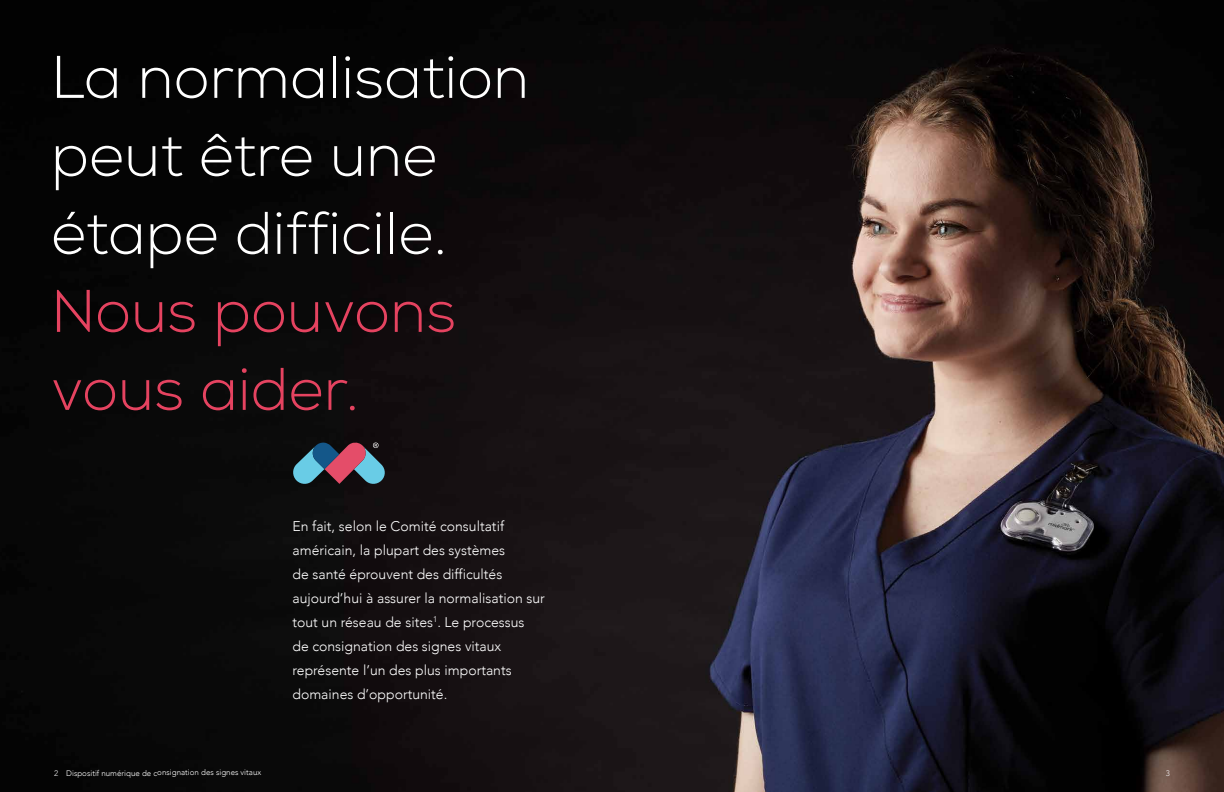
<style>
.page{position:relative;width:1224px;height:792px;background:#fff}
.page>*{position:absolute;margin:0;border:0;box-sizing:border-box;transform-origin:0 0}
.t1{font:300 60px/78px "Nexa";color:#fff}
.t2{font:300 60px/78px "Nexa";color:#e54360}
.t3{font:300 14px/24px "Avenir";color:#fff}
.t4{font:300 8px "Avenir";letter-spacing:-.005em;color:#fff}
.t5{font:300 8px "Avenir";color:#ededee}
.s1{color:#ededee}
</style>
<div class="page">
<img style="left:0;top:0;width:1224px;height:792px">
<svg style="left:292px;top:442px;width:94px;height:43px;background:#575a6d"></svg>
<h1 class="t1" style="left:51px;top:40px;width:480px">La normalisation peut être une étape difficile.</h1>
<h1 class="t2" style="left:51px;top:274px;width:407px">Nous pouvons vous aider.</h1>
<p class="t3" style="left:292px;top:514px;width:254px">En fait, selon le Comité consultatif américain, la plupart des systèmes<br>de santé éprouvent des difficultés aujourd’hui à assurer la normalisation sur tout un réseau de sites<sup>1</sup>. Le processus<br>de consignation des signes vitaux représente l’un des plus importants domaines d’opportunité.</p>
<p class="t4" style="left:54px;top:768px;width:209px"><span class="s1">2</span> Dispositif numérique de consignation des signes vitaux</p>
<p class="t5" style="left:1166px;top:769px;width:6px">3</p>
</div>
